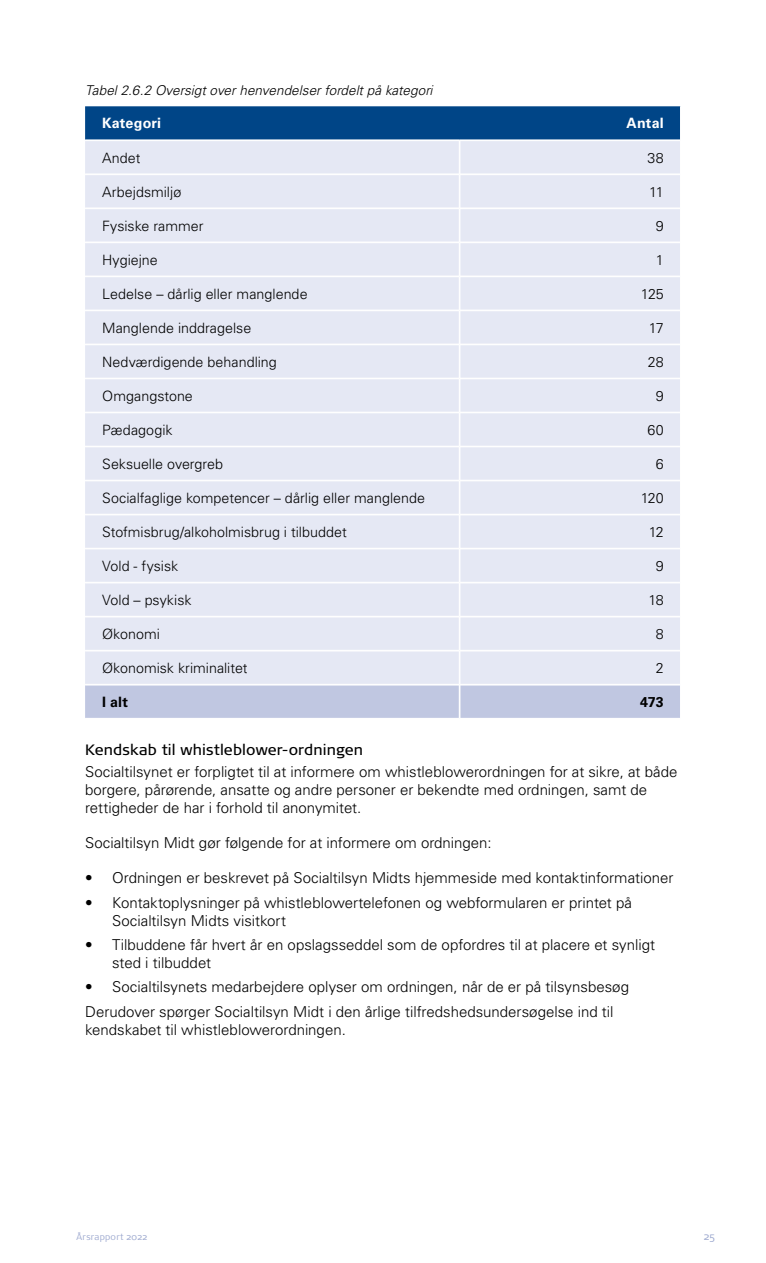
<style>
.page{position:relative;width:766px;height:1263px;background:#fff}
.page>*{position:absolute;margin:0;border:0;box-sizing:border-box;transform-origin:0 0}
.P_bullets{font:300 15px/18px "Univers LT Std";color:#000}
.H3_fed{font:15px "Signa OT";letter-spacing:.01em;color:#000}
.t1{font:300 14.25px "Univers LT Std";color:#000}
.t2{font:700 14.25px "Univers LT Std";letter-spacing:.015em;color:#fff}
.t3{font:700 14.25px "Univers LT Std";letter-spacing:.01em;color:#000}
.P_Billedtekst{font:italic 300 13.5px "Univers LT Std";letter-spacing:.005em;color:#000}
.t4{font:300 10.5px "Signa OT";color:#9ba7ce}
.t5{font:300 9px "Signa OT";letter-spacing:.03em;color:#9ba7ce}
</style>
<div class="page">
<div style="left:85px;top:106px;width:595px;height:34px;background:#004587"></div>
<div style="left:85px;top:141px;width:595px;height:543px;background:#e5e8f4"></div>
<div style="left:85px;top:686px;width:595px;height:32px;background:#c0c7e1"></div>
<hr style="left:459px;top:141px;width:1px;height:33px;background:#fff">
<hr style="left:85px;top:174px;width:374px;height:1px;background:#fff">
<hr style="left:459px;top:174px;width:221px;height:1px;background:#fff">
<hr style="left:459px;top:175px;width:1px;height:33px;background:#fff">
<hr style="left:85px;top:208px;width:374px;height:1px;background:#fff">
<hr style="left:459px;top:208px;width:221px;height:1px;background:#fff">
<hr style="left:459px;top:209px;width:1px;height:33px;background:#fff">
<hr style="left:85px;top:242px;width:374px;height:1px;background:#fff">
<hr style="left:459px;top:242px;width:221px;height:1px;background:#fff">
<hr style="left:459px;top:243px;width:1px;height:33px;background:#fff">
<hr style="left:85px;top:276px;width:374px;height:1px;background:#fff">
<hr style="left:459px;top:276px;width:221px;height:1px;background:#fff">
<hr style="left:459px;top:277px;width:1px;height:33px;background:#fff">
<hr style="left:85px;top:310px;width:374px;height:1px;background:#fff">
<hr style="left:459px;top:310px;width:221px;height:1px;background:#fff">
<hr style="left:459px;top:311px;width:1px;height:33px;background:#fff">
<hr style="left:85px;top:344px;width:374px;height:1px;background:#fff">
<hr style="left:459px;top:344px;width:221px;height:1px;background:#fff">
<hr style="left:459px;top:345px;width:1px;height:33px;background:#fff">
<hr style="left:85px;top:378px;width:374px;height:1px;background:#fff">
<hr style="left:459px;top:378px;width:221px;height:1px;background:#fff">
<hr style="left:459px;top:379px;width:1px;height:33px;background:#fff">
<hr style="left:85px;top:412px;width:374px;height:1px;background:#fff">
<hr style="left:459px;top:412px;width:221px;height:1px;background:#fff">
<hr style="left:459px;top:413px;width:1px;height:33px;background:#fff">
<hr style="left:85px;top:446px;width:374px;height:1px;background:#fff">
<hr style="left:85px;top:447px;width:374px;height:1px;background:#fff">
<hr style="left:459px;top:446px;width:221px;height:1px;background:#fff">
<hr style="left:459px;top:447px;width:221px;height:1px;background:#fff">
<hr style="left:459px;top:447px;width:1px;height:33px;background:#fff">
<hr style="left:85px;top:480px;width:374px;height:1px;background:#fff">
<hr style="left:85px;top:481px;width:374px;height:1px;background:#fff">
<hr style="left:459px;top:480px;width:221px;height:1px;background:#fff">
<hr style="left:459px;top:481px;width:221px;height:1px;background:#fff">
<hr style="left:459px;top:481px;width:1px;height:33px;background:#fff">
<hr style="left:85px;top:514px;width:374px;height:1px;background:#fff">
<hr style="left:85px;top:515px;width:374px;height:1px;background:#fff">
<hr style="left:459px;top:514px;width:221px;height:1px;background:#fff">
<hr style="left:459px;top:515px;width:221px;height:1px;background:#fff">
<hr style="left:459px;top:515px;width:1px;height:33px;background:#fff">
<hr style="left:85px;top:548px;width:374px;height:1px;background:#fff">
<hr style="left:85px;top:549px;width:374px;height:1px;background:#fff">
<hr style="left:459px;top:548px;width:221px;height:1px;background:#fff">
<hr style="left:459px;top:549px;width:221px;height:1px;background:#fff">
<hr style="left:459px;top:549px;width:1px;height:33px;background:#fff">
<hr style="left:85px;top:582px;width:374px;height:1px;background:#fff">
<hr style="left:85px;top:583px;width:374px;height:1px;background:#fff">
<hr style="left:459px;top:582px;width:221px;height:1px;background:#fff">
<hr style="left:459px;top:583px;width:221px;height:1px;background:#fff">
<hr style="left:459px;top:583px;width:1px;height:33px;background:#fff">
<hr style="left:85px;top:616px;width:374px;height:1px;background:#fff">
<hr style="left:85px;top:617px;width:374px;height:1px;background:#fff">
<hr style="left:459px;top:616px;width:221px;height:1px;background:#fff">
<hr style="left:459px;top:617px;width:221px;height:1px;background:#fff">
<hr style="left:459px;top:617px;width:1px;height:33px;background:#fff">
<hr style="left:85px;top:650px;width:374px;height:1px;background:#fff">
<hr style="left:85px;top:651px;width:374px;height:1px;background:#fff">
<hr style="left:459px;top:650px;width:221px;height:1px;background:#fff">
<hr style="left:459px;top:651px;width:221px;height:1px;background:#fff">
<hr style="left:459px;top:651px;width:1px;height:33px;background:#fff">
<hr style="left:459px;top:685px;width:1px;height:33px;background:#fff">
<p class="P_Billedtekst" style="left:85px;top:82px;width:349px">Tabel 2.6.2 Oversigt over henvendelser fordelt på kategori</p>
<p class="t2" style="left:102px;top:115px;width:61px">Kategori</p>
<p class="t2" style="left:626px;top:115px;width:39px">Antal</p>
<p class="t1" style="left:102px;top:149px;width:40px">Andet</p>
<p class="t1" style="left:647px;top:149px;width:18px">38</p>
<p class="t1" style="left:102px;top:183px;width:81px">Arbejdsmiljø</p>
<p class="t1" style="left:649px;top:183px;width:16px">11</p>
<p class="t1" style="left:102px;top:217px;width:103px">Fysiske rammer</p>
<p class="t1" style="left:655px;top:217px;width:9px">9</p>
<p class="t1" style="left:102px;top:251px;width:57px">Hygiejne</p>
<p class="t1" style="left:655px;top:251px;width:9px">1</p>
<p class="t1" style="left:102px;top:285px;width:207px">Ledelse – dårlig eller manglende</p>
<p class="t1" style="left:640px;top:285px;width:25px">125</p>
<p class="t1" style="left:102px;top:319px;width:151px">Manglende inddragelse</p>
<p class="t1" style="left:648px;top:319px;width:17px">17</p>
<p class="t1" style="left:102px;top:353px;width:176px">Nedværdigende behandling</p>
<p class="t1" style="left:647px;top:353px;width:18px">28</p>
<p class="t1" style="left:102px;top:387px;width:92px">Omgangstone</p>
<p class="t1" style="left:655px;top:387px;width:9px">9</p>
<p class="t1" style="left:102px;top:421px;width:72px">Pædagogik</p>
<p class="t1" style="left:647px;top:421px;width:18px">60</p>
<p class="t1" style="left:102px;top:455px;width:122px">Seksuelle overgreb</p>
<p class="t1" style="left:655px;top:455px;width:9px">6</p>
<p class="t1" style="left:102px;top:489px;width:324px">Socialfaglige kompetencer – dårlig eller manglende</p>
<p class="t1" style="left:640px;top:489px;width:25px">120</p>
<p class="t1" style="left:102px;top:523px;width:246px">Stofmisbrug/alkoholmisbrug i tilbuddet</p>
<p class="t1" style="left:648px;top:523px;width:17px">12</p>
<p class="t1" style="left:102px;top:557px;width:78px">Vold - fysisk</p>
<p class="t1" style="left:655px;top:557px;width:9px">9</p>
<p class="t1" style="left:102px;top:591px;width:91px">Vold – psykisk</p>
<p class="t1" style="left:648px;top:591px;width:17px">18</p>
<p class="t1" style="left:102px;top:625px;width:59px">Økonomi</p>
<p class="t1" style="left:655px;top:625px;width:9px">8</p>
<p class="t1" style="left:102px;top:659px;width:147px">Økonomisk kriminalitet</p>
<p class="t1" style="left:655px;top:659px;width:9px">2</p>
<p class="t3" style="left:102px;top:693px;width:27px">I alt</p>
<p class="t3" style="left:640px;top:693px;width:25px">473</p>
<h3 class="H3_fed" style="left:85px;top:741px;width:279px">Kendskab til whistleblower-ordningen</h3>
<p class="P_bullets" style="left:85px;top:763px;width:593px">Socialtilsynet er forpligtet til at informere om whistleblowerordningen for at sikre, at både borgere, pårørende, ansatte og andre personer er bekendte med ordningen, samt de rettigheder de har i forhold til anonymitet.</p>
<p class="P_bullets" style="left:85px;top:834px;width:408px">Socialtilsyn Midt gør følgende for at informere om ordningen:</p>
<p class="P_bullets" style="left:85px;top:869px;width:589px">• Ordningen er beskrevet på Socialtilsyn Midts hjemmeside med kontaktinformationer</p>
<p class="P_bullets" style="left:112px;top:893px;width:521px;text-indent:-27px">• Kontaktoplysninger på whistleblowertelefonen og webformularen er printet på<br>Socialtilsyn Midts visitkort</p>
<p class="P_bullets" style="left:112px;top:936px;width:544px;text-indent:-27px">• Tilbuddene får hvert år en opslagsseddel som de opfordres til at placere et synligt sted i tilbuddet</p>
<p class="P_bullets" style="left:85px;top:978px;width:545px">• Socialtilsynets medarbejdere oplyser om ordningen, når de er på tilsynsbesøg</p>
<p class="P_bullets" style="left:85px;top:1002px;width:529px">Derudover spørger Socialtilsyn Midt i den årlige tilfredshedsundersøgelse ind til kendskabet til whistleblowerordningen.</p>
<p class="t5" style="left:77px;top:1231px;width:72px">Årsrapport 2022</p>
<p class="t4" style="left:703px;top:1230px;width:13px">25</p>
</div>
